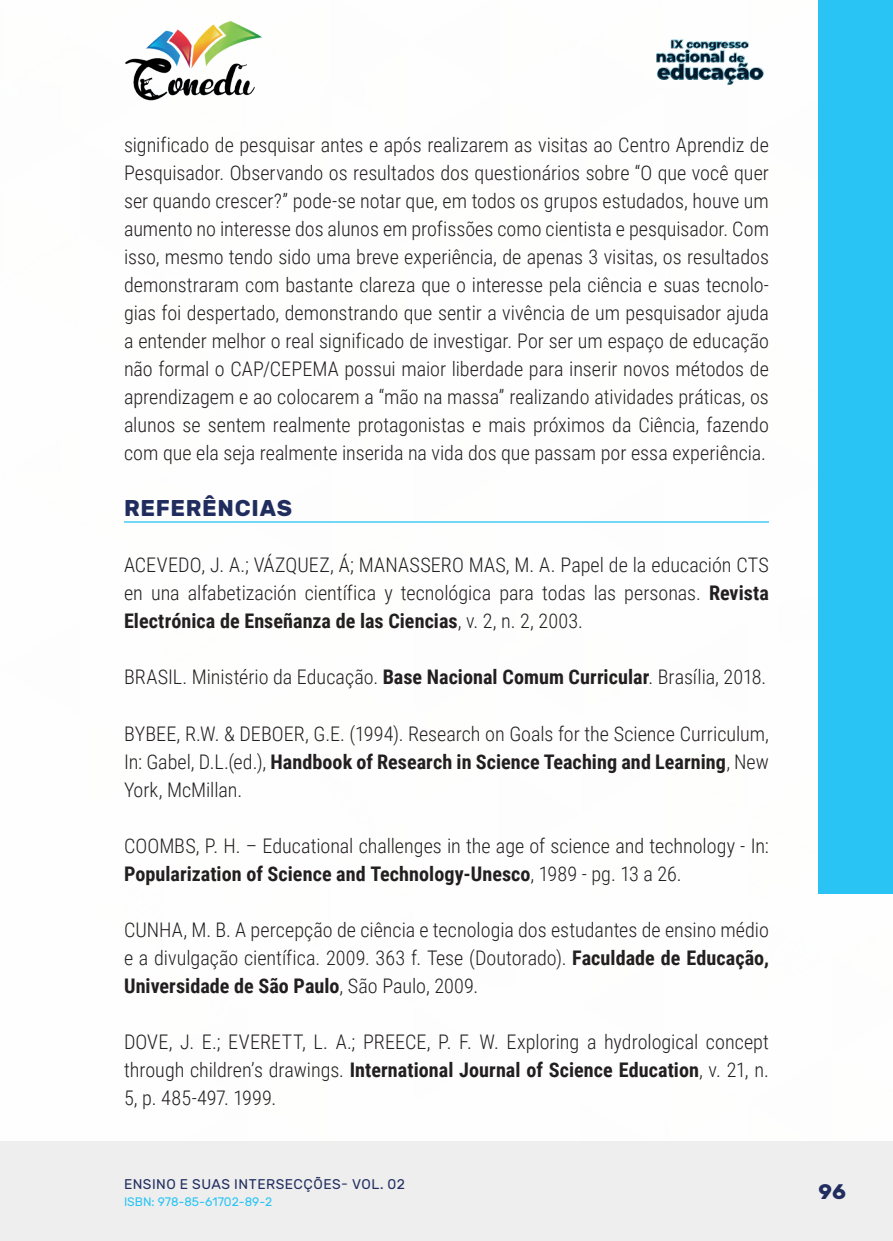
<style>
.page{position:relative;width:893px;height:1241px;background:#fff}
.page>*{position:absolute;margin:0;border:0;box-sizing:border-box;transform-origin:0 0}
._10_SUBTITULO{font:700 22.75px "Rubik";letter-spacing:.03em;color:#202d5e}
.t1{font:700 21px "Rubik";color:#202d5e}
._17_REFERENCIAS{font:300 20.12px/28px "Roboto Condensed";color:#231f20;text-align:justify}
._9_CORPO{font:300 20.12px/28px "Roboto Condensed";color:#231f20;text-align:justify}
.t2{font:14px "Rubik";letter-spacing:.035em;color:#202d5e}
.t3{font:12.25px "Rubik";color:#29c4f3}
.s1{font-weight:700}
</style>
<div class="page">
<div style="left:0;top:1141px;width:893px;height:99px;background:#eeeeef"></div>
<img style="left:125px;top:20px;width:137px;height:81px">
<img style="left:656px;top:39px;width:108px;height:46px">
<div style="left:819px;top:0;width:74px;height:893px;background:#29c4f3"></div>
<hr style="left:124px;top:521px;width:645px;height:1px;background:#29c4f3">
<p class="_9_CORPO" style="left:124px;top:130px;width:646px">significado de pesquisar antes e após realizarem as visitas ao Centro Aprendiz de Pesquisador. Observando os resultados dos questionários sobre “O que você quer ser quando crescer?” pode-se notar que, em todos os grupos estudados, houve um aumento no interesse dos alunos em profissões como cientista e pesquisador. Com isso, mesmo tendo sido uma breve experiência, de apenas 3 visitas, os resultados demonstraram com bastante clareza que o interesse pela ciência e suas tecnolo&shy;gias foi despertado, demonstrando que sentir a vivência de um pesquisador ajuda a entender melhor o real significado de investigar. Por ser um espaço de educação não formal o CAP/CEPEMA possui maior liberdade para inserir novos métodos de aprendizagem e ao colocarem a “mão na massa” realizando atividades práticas, os alunos se sentem realmente protagonistas e mais próximos da Ciência, fazendo com que ela seja realmente inserida na vida dos que passam por essa experiência.</p>
<p class="_10_SUBTITULO" style="left:124px;top:495px;width:170px">REFERÊNCIAS</p>
<p class="_17_REFERENCIAS" style="left:124px;top:550px;width:646px">ACEVEDO, J. A.; VÁZQUEZ, Á; MANASSERO MAS, M. A. Papel de la educación CTS en una alfabetización científica y tecnológica para todas las personas. <span class="s1">Revista Electrónica de Enseñanza de las Ciencias</span>, v. 2, n. 2, 2003.</p>
<p class="_17_REFERENCIAS" style="left:124px;top:662px;width:644px">BRASIL. Ministério da Educação. <span class="s1">Base Nacional Comum Curricular</span>. Brasília, 2018.</p>
<p class="_17_REFERENCIAS" style="left:124px;top:718px;width:646px">BYBEE, R.W. &amp; DEBOER, G.E. (1994). Research on Goals for the Science Curriculum, In: Gabel, D.L.(ed.), <span class="s1">Handbook of Research in Science Teaching and Learning</span>, New York, McMillan.</p>
<p class="_17_REFERENCIAS" style="left:124px;top:830px;width:646px">COOMBS, P. H. – Educational challenges in the age of science and technology - In:<br><span class="s1">Popularization of Science and Technology-Unesco</span>, 1989 - pg. 13 a 26.</p>
<p class="_17_REFERENCIAS" style="left:124px;top:914px;width:646px">CUNHA, M. B. A percepção de ciência e tecnologia dos estudantes de ensino médio e a divulgação científica. 2009. 363 f. Tese (Doutorado). <span class="s1">Faculdade de Educação, Universidade de São Paulo</span>, São Paulo, 2009.</p>
<p class="_17_REFERENCIAS" style="left:124px;top:1026px;width:646px">DOVE, J. E.; EVERETT, L. A.; PREECE, P. F. W. Exploring a hydrological concept through children’s drawings. <span class="s1">International Journal of Science Education</span>, v. 21, n.<br>5, p. 485-497. 1999.</p>
<p class="t2" style="left:124px;top:1175px;width:282px">ENSINO E SUAS INTERSECÇÕES- VOL. 02</p>
<p class="t3" style="left:124px;top:1194px;width:150px">ISBN: 978-85-61702-89-2</p>
<p class="t1" style="left:819px;top:1179px;width:29px">96</p>
</div>
